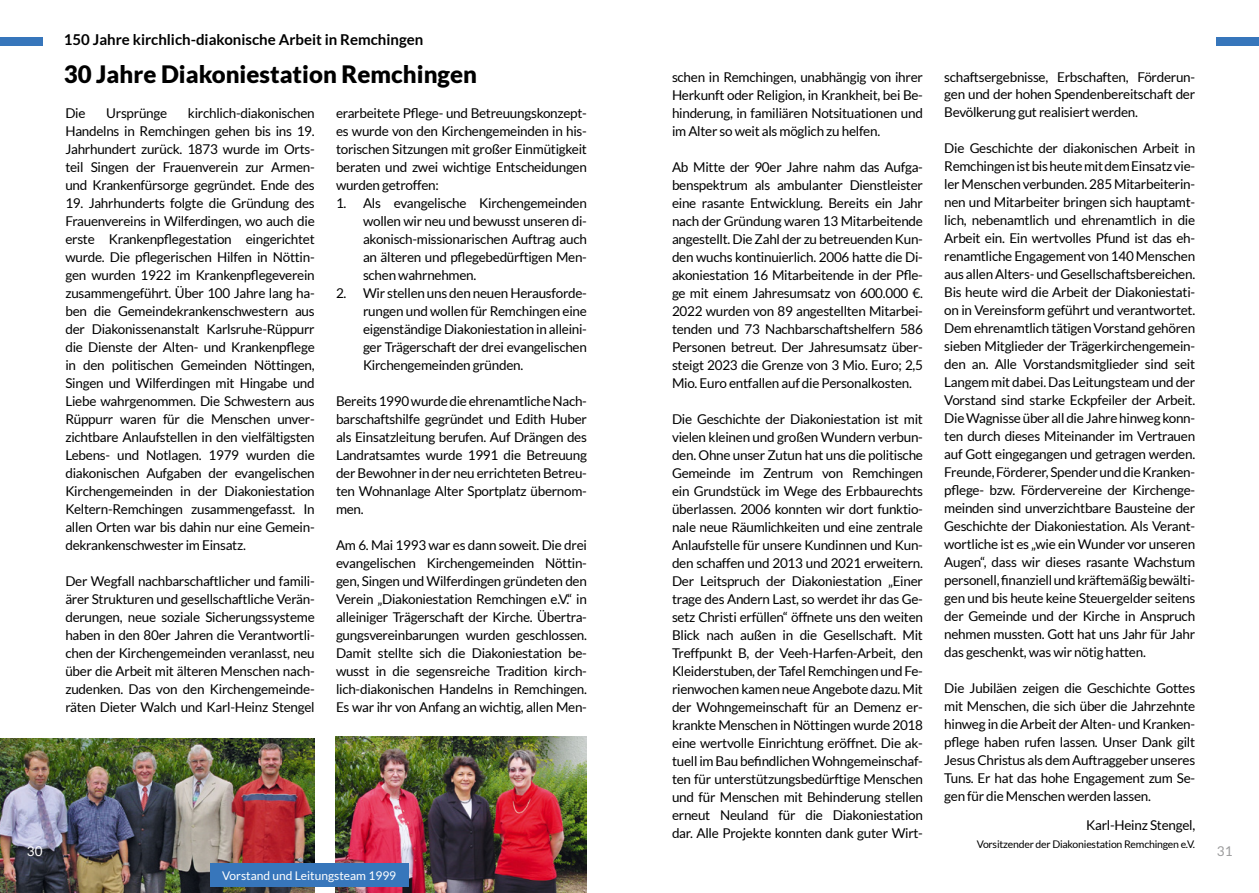
<style>
.page{position:relative;width:1259px;height:893px;background:#fff}
.page>*{position:absolute;margin:0;border:0;box-sizing:border-box;transform-origin:0 0}
.t1{font:900 24px "Lato";color:#000}
.t2{font:700 15px "Lato";color:#000}
.t3{font:13.5px/18px "Lato";letter-spacing:-.02em;color:#000;text-align:justify}
.t4{font:13.5px "Lato";color:#9c9c9d}
.t5{font:13.5px "Lato";color:#fff}
.t6{font:12px "Lato";color:#fff}
.t7{font:10.5px "Lato";letter-spacing:-.02em;color:#000}
</style>
<div class="page">
<div style="left:1216px;top:37px;width:43px;height:9px;background:#3776bb"></div>
<div style="left:0;top:37px;width:43px;height:9px;background:#3776bb"></div>
<img style="left:0;top:738px;width:315px;height:155px">
<img style="left:336px;top:737px;width:251px;height:156px">
<div style="left:211px;top:863px;width:198px;height:23px;background:#3776bb"></div>
<p class="t2" style="left:64px;top:31px;width:361px">150 Jahre kirchlich-diakonische Arbeit in Remchingen</p>
<h1 class="t1" style="left:64px;top:60px;width:415px">30 Jahre Diakoniestation Remchingen</h1>
<p class="t3" style="left:65px;top:104px;width:251px;text-indent:123px">kirchlich-diakonischen Handelns in Remchingen gehen bis ins 19.<br>Jahrhundert zurück. 1873 wurde im Orts&shy;teil Singen der Frauenverein zur Armen&shy;und Krankenfürsorge gegründet. Ende des</p>
<p class="t3" style="left:65px;top:194px;width:251px">19. Jahrhunderts folgte die Gründung des Frauenvereins in Wilferdingen, wo auch die erste Krankenpflegestation eingerichtet wurde. Die pflegerischen Hilfen in Nöttin&shy;gen wurden 1922 im Krankenpflegeverein zusammengeführt. Über 100 Jahre lang ha&shy;ben die Gemeindekrankenschwestern aus der Diakonissenanstalt Karlsruhe-Rüppurr die Dienste der Alten- und Krankenpflege in den politischen Gemeinden Nöttingen, Singen und Wilferdingen mit Hingabe und Liebe wahrgenommen. Die Schwestern aus Rüppurr waren für die Menschen unver&shy;zichtbare Anlaufstellen in den vielfältigsten Lebens- und Notlagen. 1979 wurden die diakonischen Aufgaben der evangelischen Kirchengemeinden in der Diakoniestation Keltern-Remchingen zusammengefasst. In allen Orten war bis dahin nur eine Gemein&shy;dekrankenschwester im Einsatz.</p>
<p class="t3" style="left:65px;top:572px;width:251px">Der Wegfall nachbarschaftlicher und famili&shy;ärer Strukturen und gesellschaftliche Verän&shy;derungen, neue soziale Sicherungssysteme haben in den 80er Jahren die Verantwortli&shy;chen der Kirchengemeinden veranlasst, neu über die Arbeit mit älteren Menschen nach&shy;zudenken. Das von den Kirchengemeinde&shy;räten Dieter Walch und Karl-Heinz Stengel</p>
<p class="t3" style="left:65px;top:104px;width:22px">Die</p>
<p class="t3" style="left:106px;top:104px;width:62px">Ursprünge</p>
<p class="t3" style="left:336px;top:104px;width:252px">erarbeitete Pflege- und Betreuungskonzept&shy;es wurde von den Kirchengemeinden in his&shy;torischen Sitzungen mit großer Einmütigkeit beraten und zwei wichtige Entscheidungen wurden getroffen:</p>
<p class="t3" style="left:363px;top:194px;width:225px;text-indent:-27px">1. Als evangelische Kirchengemeinden wollen wir neu und bewusst unseren di&shy;akonisch-missionarischen Auftrag auch an älteren und pflegebedürftigen Men&shy;schen wahrnehmen.</p>
<p class="t3" style="left:363px;top:284px;width:225px;text-indent:-27px">2. Wir stellen uns den neuen Herausforde&shy;rungen und wollen für Remchingen eine eigenständige Diakoniestation in alleini&shy;ger Trägerschaft der drei evangelischen Kirchengemeinden gründen.</p>
<p class="t3" style="left:336px;top:392px;width:252px">Bereits 1990 wurde die ehrenamtliche Nach&shy;barschaftshilfe gegründet und Edith Huber als Einsatzleitung berufen. Auf Drängen des Landratsamtes wurde 1991 die Betreuung der Bewohner in der neu errichteten Betreu&shy;ten Wohnanlage Alter Sportplatz übernom&shy;men.</p>
<p class="t3" style="left:336px;top:536px;width:252px">Am 6. Mai 1993 war es dann soweit. Die drei evangelischen Kirchengemeinden Nöttin&shy;gen, Singen und Wilferdingen gründeten den Verein „Diakoniestation Remchingen e.V.“ in alleiniger Trägerschaft der Kirche. Übertra&shy;gungsvereinbarungen wurden geschlossen.<br>Damit stellte sich die Diakoniestation be&shy;wusst in die segensreiche Tradition kirch&shy;lich-diakonischen Handelns in Remchingen.<br>Es war ihr von Anfang an wichtig, allen Men-</p>
<p class="t5" style="left:27px;top:843px;width:17px">30</p>
<p class="t6" style="left:222px;top:869px;width:176px">Vorstand und Leitungsteam 1999</p>
<p class="t3" style="left:672px;top:68px;width:252px">schen in Remchingen, unabhängig von ihrer Herkunft oder Religion, in Krankheit, bei Be&shy;hinderung, in familiären Notsituationen und im Alter so weit als möglich zu helfen.</p>
<p class="t3" style="left:672px;top:158px;width:252px">Ab Mitte der 90er Jahre nahm das Aufga&shy;benspektrum als ambulanter Dienstleister eine rasante Entwicklung. Bereits ein Jahr nach der Gründung waren 13 Mitarbeitende angestellt. Die Zahl der zu betreuenden Kun&shy;den wuchs kontinuierlich. 2006 hatte die Di&shy;akoniestation 16 Mitarbeitende in der Pfle&shy;ge mit einem Jahresumsatz von 600.000 €.<br>2022 wurden von 89 angestellten Mitarbei&shy;tenden und 73 Nachbarschaftshelfern 586<br>Personen betreut. Der Jahresumsatz über&shy;steigt 2023 die Grenze von 3 Mio. Euro; 2,5<br>Mio. Euro entfallen auf die Personalkosten.</p>
<p class="t3" style="left:672px;top:410px;width:252px">Die Geschichte der Diakoniestation ist mit vielen kleinen und großen Wundern verbun&shy;den. Ohne unser Zutun hat uns die politische Gemeinde im Zentrum von Remchingen ein Grundstück im Wege des Erbbaurechts überlassen. 2006 konnten wir dort funktio&shy;nale neue Räumlichkeiten und eine zentrale Anlaufstelle für unsere Kundinnen und Kun&shy;den schaffen und 2013 und 2021 erweitern.<br>Der Leitspruch der Diakoniestation „Einer trage des Andern Last, so werdet ihr das Ge&shy;setz Christi erfüllen“ öffnete uns den weiten Blick nach außen in die Gesellschaft. Mit Treffpunkt B, der Veeh-Harfen-Arbeit, den Kleiderstuben, der Tafel Remchingen und Fe&shy;rienwochen kamen neue Angebote dazu. Mit der Wohngemeinschaft für an Demenz er&shy;krankte Menschen in Nöttingen wurde 2018 eine wertvolle Einrichtung eröffnet. Die ak&shy;tuell im Bau befindlichen Wohngemeinschaf&shy;ten für unterstützungsbedürftige Menschen und für Menschen mit Behinderung stellen erneut Neuland für die Diakoniestation dar. Alle Projekte konnten dank guter Wirt-</p>
<p class="t3" style="left:944px;top:68px;width:252px">schaftsergebnisse, Erbschaften, Förderun&shy;gen und der hohen Spendenbereitschaft der Bevölkerung gut realisiert werden.</p>
<p class="t3" style="left:944px;top:139px;width:252px">Die Geschichte der diakonischen Arbeit in Remchingen ist bis heute mit dem Einsatz vie&shy;ler Menschen verbunden. 285 Mitarbeiterin&shy;nen und Mitarbeiter bringen sich hauptamt&shy;lich, nebenamtlich und ehrenamtlich in die Arbeit ein. Ein wertvolles Pfund ist das eh&shy;renamtliche Engagement von 140 Menschen aus allen Alters- und Gesellschaftsbereichen.<br>Bis heute wird die Arbeit der Diakoniestati&shy;on in Vereinsform geführt und verantwortet.<br>Dem ehrenamtlich tätigen Vorstand gehören sieben Mitglieder der Trägerkirchengemein&shy;den an. Alle Vorstandsmitglieder sind seit Langem mit dabei. Das Leitungsteam und der Vorstand sind starke Eckpfeiler der Arbeit.<br>Die Wagnisse über all die Jahre hinweg konn&shy;ten durch dieses Miteinander im Vertrauen auf Gott eingegangen und getragen werden.<br>Freunde, Förderer, Spender und die Kranken&shy;pflege- bzw. Fördervereine der Kirchenge&shy;meinden sind unverzichtbare Bausteine der Geschichte der Diakoniestation. Als Verant&shy;wortliche ist es „wie ein Wunder vor unseren Augen“, dass wir dieses rasante Wachstum personell, finanziell und kräftemäßig bewälti&shy;gen und bis heute keine Steuergelder seitens der Gemeinde und der Kirche in Anspruch nehmen mussten. Gott hat uns Jahr für Jahr das geschenkt, was wir nötig hatten.</p>
<p class="t3" style="left:944px;top:679px;width:252px">Die Jubiläen zeigen die Geschichte Gottes mit Menschen, die sich über die Jahrzehnte hinweg in die Arbeit der Alten- und Kranken&shy;pflege haben rufen lassen. Unser Dank gilt Jesus Christus als dem Auftraggeber unseres Tuns. Er hat das hohe Engagement zum Se&shy;gen für die Menschen werden lassen.</p>
<p class="t3" style="left:1086px;top:816px;width:110px">Karl-Heinz Stengel,</p>
<p class="t7" style="left:976px;top:839px;width:220px">Vorsitzender der Diakoniestation Remchingen e.V.</p>
<p class="t4" style="left:1216px;top:843px;width:17px">31</p>
</div>
